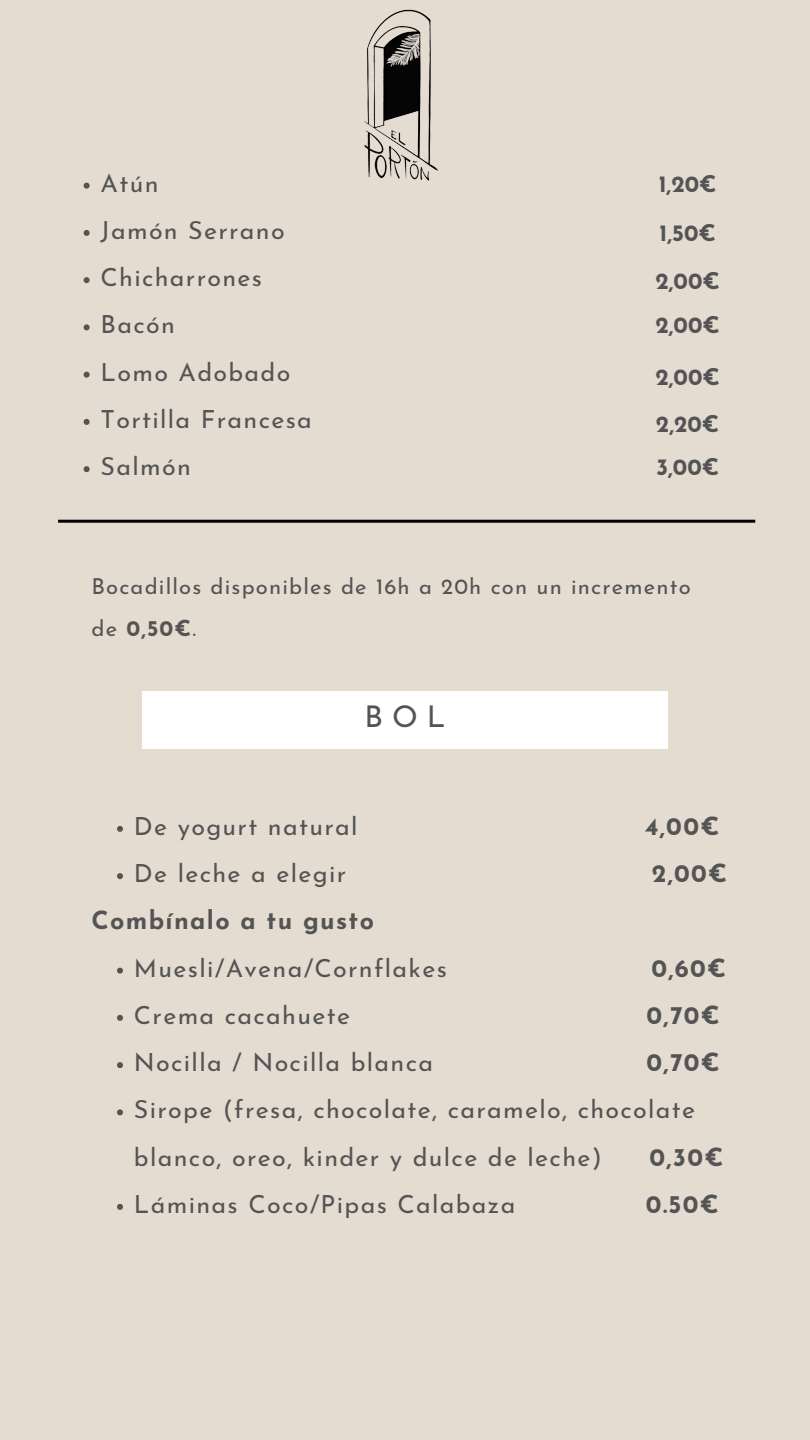
<style>
.page{position:relative;width:810px;height:1440px;background:#e4dcd1}
.page>*{position:absolute;margin:0;border:0;box-sizing:border-box;transform-origin:0 0}
.t1{font:30px "Josefin Sans";color:#545454}
.t2{font:25px/47.2px "Josefin Sans";letter-spacing:.055em;color:#545454}
.t3{font:700 25px "Josefin Sans";letter-spacing:.055em;color:#545454}
.t4{font:700 23px "Josefin Sans";color:#545454}
.t5{font:22px/42px "Josefin Sans";letter-spacing:.055em;color:#545454}
.s1{font-weight:700}
</style>
<div class="page">
<div style="left:142px;top:691px;width:526px;height:58px;background:#fff"></div>
<svg style="left:84px;top:183px;width:6px;height:6px"></svg>
<svg style="left:84px;top:230px;width:6px;height:6px"></svg>
<svg style="left:84px;top:277px;width:6px;height:6px"></svg>
<svg style="left:84px;top:324px;width:6px;height:6px"></svg>
<svg style="left:84px;top:372px;width:6px;height:6px"></svg>
<svg style="left:84px;top:419px;width:6px;height:6px"></svg>
<svg style="left:84px;top:466px;width:6px;height:6px"></svg>
<hr style="left:58px;top:520px;width:697px;height:3px;background:#000">
<img style="left:364px;top:9px;width:75px;height:172px">
<svg style="left:117px;top:826px;width:6px;height:6px"></svg>
<svg style="left:117px;top:873px;width:6px;height:6px"></svg>
<svg style="left:117px;top:968px;width:6px;height:6px"></svg>
<svg style="left:117px;top:1015px;width:6px;height:6px"></svg>
<svg style="left:117px;top:1062px;width:6px;height:6px"></svg>
<svg style="left:117px;top:1109px;width:6px;height:6px"></svg>
<svg style="left:117px;top:1204px;width:6px;height:6px"></svg>
<p class="t2" style="left:101px;top:162px;width:59px">Atún</p>
<p class="t2" style="left:101px;top:209px;width:186px">Jamón Serrano</p>
<p class="t2" style="left:101px;top:256px;width:163px">Chicharrones</p>
<p class="t2" style="left:101px;top:304px;width:76px">Bacón</p>
<p class="t2" style="left:101px;top:351px;width:191px">Lomo Adobado</p>
<p class="t2" style="left:101px;top:398px;width:213px">Tortilla Francesa</p>
<p class="t2" style="left:101px;top:445px;width:92px">Salmón</p>
<h1 class="t4" style="left:659px;top:174px;width:60px">1,20€</h1>
<p class="t4" style="left:659px;top:224px;width:58px">1,50€</p>
<p class="t4" style="left:655px;top:271px;width:66px">2,00€</p>
<h2 class="t4" style="left:655px;top:316px;width:66px">2,00€</h2>
<p class="t4" style="left:655px;top:368px;width:66px">2,00€</p>
<p class="t4" style="left:656px;top:414px;width:65px">2,20€</p>
<p class="t4" style="left:656px;top:458px;width:65px">3,00€</p>
<h2 class="t5" style="left:92px;top:567px;width:601px">Bocadillos disponibles de 16h a 20h con un incremento de <span class="s1">0,50€</span>.</h2>
<p class="t1" style="left:365px;top:705px;width:82px">BOL</p>
<h2 class="t2" style="left:134px;top:805px;width:225px">De yogurt natural</h2>
<h2 class="t3" style="left:645px;top:816px;width:76px">4,00€</h2>
<h2 class="t2" style="left:134px;top:852px;width:214px">De leche a elegir</h2>
<h2 class="t3" style="left:652px;top:863px;width:77px">2,00€</h2>
<h2 class="t3" style="left:92px;top:911px;width:284px">Combínalo a tu gusto</h2>
<h2 class="t2" style="left:134px;top:947px;width:314px">Muesli/Avena/Cornflakes</h2>
<h2 class="t3" style="left:651px;top:958px;width:76px">0,60€</h2>
<h2 class="t2" style="left:134px;top:994px;width:218px">Crema cacahuete</h2>
<h2 class="t3" style="left:647px;top:1005px;width:75px">0,70€</h2>
<h2 class="t2" style="left:134px;top:1041px;width:301px">Nocilla / Nocilla blanca</h2>
<h2 class="t3" style="left:647px;top:1052px;width:75px">0,70€</h2>
<p class="t2" style="left:134px;top:1089px;width:563px">Sirope (fresa, chocolate, caramelo, chocolate blanco, oreo, kinder y dulce de leche)</p>
<p class="t3" style="left:649px;top:1147px;width:76px">0,30€</p>
<p class="t2" style="left:134px;top:1183px;width:383px">Láminas Coco/Pipas Calabaza</p>
<p class="t3" style="left:646px;top:1194px;width:75px">0.50€</p>
</div>
